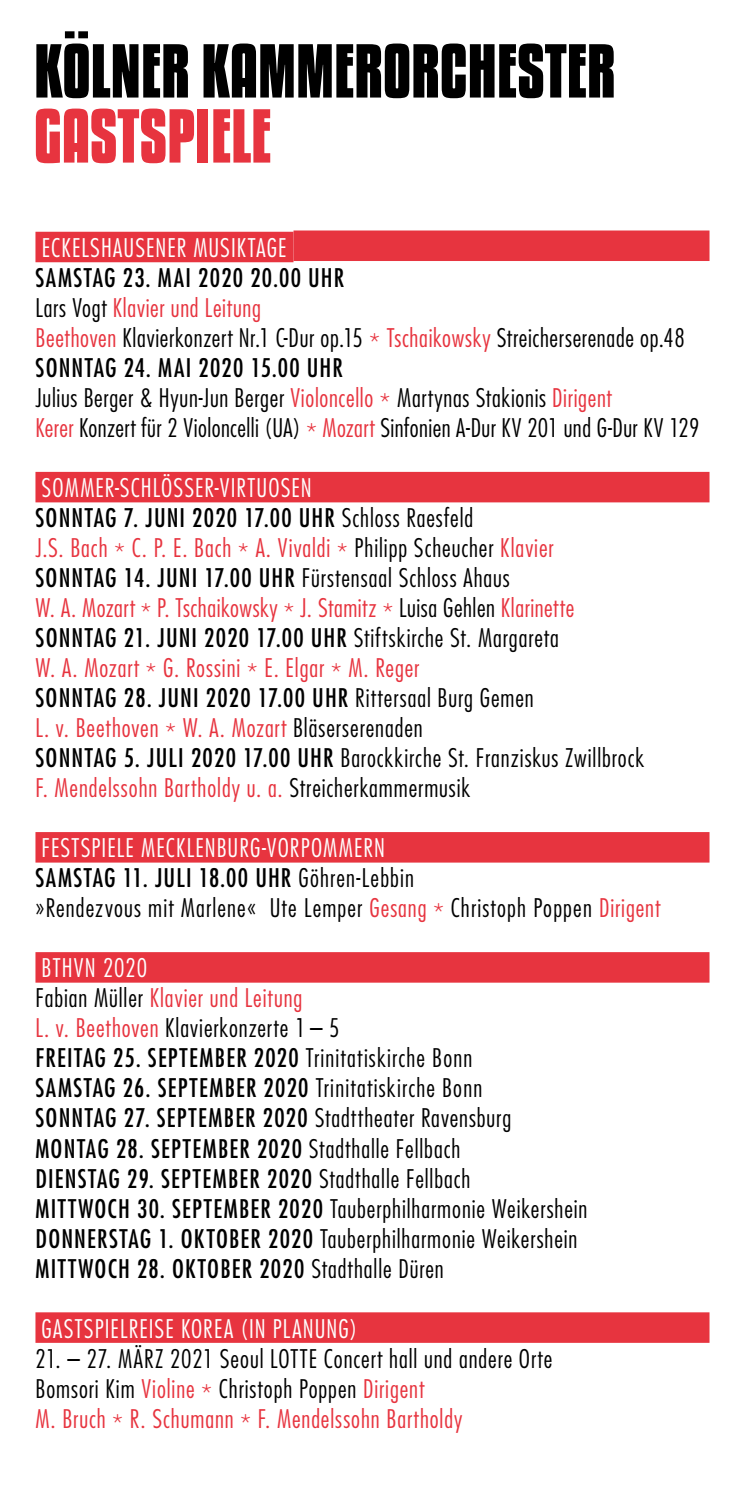
<style>
.page{position:relative;width:745px;height:1489px;background:#fff}
.page>*{position:absolute;margin:0;border:0;box-sizing:border-box;transform-origin:0 0}
.t1{font:700 67.5px "Kenyan Coffee Rg";letter-spacing:-.01em;color:#000}
.t2{font:700 67.5px "Kenyan Coffee Rg";letter-spacing:-.01em;color:#e7343f}
.t3{font:300 condensed 25px/30px "Futura Std";letter-spacing:.035em;color:#000}
.t4{font:300 condensed 25px "Futura Std";letter-spacing:.045em;color:#fff}
.s1{font-weight:400}
.s2{color:#e7343f}
.s3{color:#fff}
</style>
<div class="page">
<div style="left:35px;top:232px;width:258px;height:30px;background:#e7343f"></div>
<div style="left:293px;top:230px;width:416px;height:31px;background:#e7343f"></div>
<div style="left:35px;top:472px;width:674px;height:30px;background:#e7343f"></div>
<div style="left:35px;top:832px;width:674px;height:30px;background:#e7343f"></div>
<div style="left:35px;top:952px;width:674px;height:30px;background:#e7343f"></div>
<div style="left:35px;top:1312px;width:674px;height:30px;background:#e7343f"></div>
<h1 class="t1" style="left:34px;top:30px;width:583px">KÖLNER KAMMERORCHESTER</h1>
<h1 class="t2" style="left:34px;top:95px;width:239px">GASTSPIELE</h1>
<p class="t4" style="left:42px;top:233px;width:246px">ECKELSHAUSENER MUSIKTAGE</p>
<p class="t3" style="left:35px;top:263px;width:665px"><span class="s1">SAMSTAG 23. MAI 2020 20.00 UHR<br></span>Lars Vogt <span class="s2">Klavier und Leitung<br>Beethoven</span> Klavierkonzert Nr.1 C-Dur op.15 <span class="s2">* Tschaikowsky</span> Streicherserenade op.48<br><span class="s1">SONNTAG 24. MAI 2020 15.00 UHR<br></span>Julius Berger &amp; Hyun-Jun Berger <span class="s2">Violoncello *</span> Martynas Stakionis <span class="s2">Dirigent<br>Kerer</span> Konzert für 2 Violoncelli (UA) <span class="s2">* Mozart</span> Sinfonien A-Dur KV 201 und G-Dur KV 129</p>
<p class="t3" style="left:35px;top:473px;width:610px"><span class="s3">SOMMER-SCHLÖSSER-VIRTUOSEN<br></span><span class="s1">SONNTAG 7. JUNI 2020 17.00 UHR</span> Schloss Raesfeld<br><span class="s2">J.S. Bach * C. P. E. Bach * A. Vivaldi *</span> Philipp Scheucher <span class="s2">Klavier<br></span><span class="s1">SONNTAG 14. JUNI 17.00 UHR</span> Fürstensaal Schloss Ahaus<br><span class="s2">W. A. Mozart * P. Tschaikowsky * J. Stamitz *</span> Luisa Gehlen <span class="s2">Klarinette </span><span class="s1">SONNTAG 21. JUNI 2020 17.00 UHR</span> Stiftskirche St. Margareta<br><span class="s2">W. A. Mozart * G. Rossini * E. Elgar * M. Reger<br></span><span class="s1">SONNTAG 28. JUNI 2020 17.00 UHR</span> Rittersaal Burg Gemen<br><span class="s2">L. v. Beethoven * W. A. Mozart</span> Bläserserenaden<br><span class="s1">SONNTAG 5. JULI 2020 17.00 UHR</span> Barockkirche St. Franziskus Zwillbrock <span class="s2">F. Mendelssohn Bartholdy u. a.</span> Streicherkammermusik</p>
<p class="t3" style="left:35px;top:833px;width:626px"><span class="s3">FESTSPIELE MECKLENBURG-VORPOMMERN<br></span><span class="s1">SAMSTAG 11. JULI 18.00 UHR</span> Göhren-Lebbin<br>»Rendezvous mit Marlene« Ute Lemper <span class="s2">Gesang *</span> Christoph Poppen <span class="s2">Dirigent</span></p>
<p class="t3" style="left:35px;top:953px;width:553px"><span class="s3">BTHVN 2020<br></span>Fabian Müller <span class="s2">Klavier und Leitung<br>L. v. Beethoven</span> Klavierkonzerte 1 – 5<br><span class="s1">FREITAG 25. SEPTEMBER 2020</span> Trinitatiskirche Bonn<br><span class="s1">SAMSTAG 26. SEPTEMBER 2020</span> Trinitatiskirche Bonn<br><span class="s1">SONNTAG 27. SEPTEMBER 2020</span> Stadttheater Ravensburg <span class="s1">MONTAG 28. SEPTEMBER 2020</span> Stadthalle Fellbach<br><span class="s1">DIENSTAG 29. SEPTEMBER 2020</span> Stadthalle Fellbach<br><span class="s1">MITTWOCH 30. SEPTEMBER 2020</span> Tauberphilharmonie Weikershein <span class="s1">DONNERSTAG 1. OKTOBER 2020</span> Tauberphilharmonie Weikershein <span class="s1">MITTWOCH 28. OKTOBER 2020</span> Stadthalle Düren</p>
<p class="t4" style="left:42px;top:1313px;width:317px">GASTSPIELREISE KOREA (IN PLANUNG)</p>
<p class="t3" style="left:35px;top:1343px;width:518px">21. – 27. MÄRZ 2021 Seoul LOTTE Concert hall und andere Orte<br>Bomsori Kim <span class="s2">Violine *</span> Christoph Poppen <span class="s2">Dirigent<br>M. Bruch * R. Schumann * F. Mendelssohn Bartholdy</span></p>
</div>
